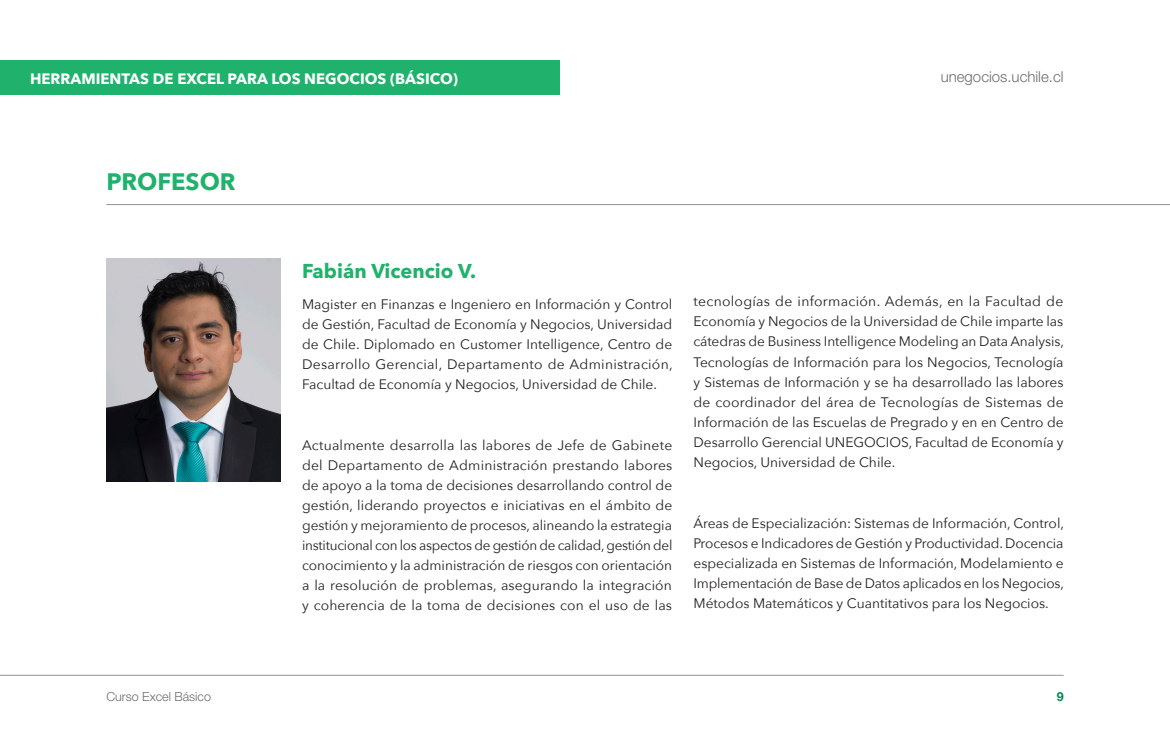
<style>
.page{position:relative;width:1170px;height:745px;background:#fff}
.page>*{position:absolute;margin:0;border:0;box-sizing:border-box;transform-origin:0 0}
.titulo{font:700 23.75px "Avenir Next";color:#20b26d}
.txt_general{font:700 20px "Avenir Next";color:#20b26d}
.t1{font:700 15px "Avenir Next";color:#fff}
.t2{font:300 15px "Helvetica Neue LT Std";color:#6c6d70}
.txt_general-2{font:13.75px/20px "Avenir Next";color:#231f20;text-align:justify}
.t3{font:300 12.5px "Helvetica Neue LT Std";color:#6c6d70}
.t4{font:700 12.5px "Helvetica Neue LT Std";color:#008751}
</style>
<div class="page">
<div style="left:0;top:60px;width:560px;height:34px;background:#20b26d"></div>
<hr style="left:106px;top:204px;width:1063px;height:1px;background:#939598">
<hr style="left:0;top:674px;width:1063px;height:1px;background:#939598">
<img style="left:106px;top:258px;width:175px;height:223px">
<p class="t1" style="left:30px;top:66px;width:429px">HERRAMIENTAS DE EXCEL PARA LOS NEGOCIOS (BÁSICO)</p>
<p class="t2" style="left:940px;top:67px;width:124px">unegocios.uchile.cl</p>
<p class="titulo" style="left:106px;top:161px;width:131px">PROFESOR</p>
<p class="txt_general" style="left:302px;top:254px;width:175px">Fabián Vicencio V.</p>
<p class="txt_general-2" style="left:302px;top:293px;width:372px">Magister en Finanzas e Ingeniero en Información y Control de Gestión, Facultad de Economía y Negocios, Universidad de Chile. Diplomado en Customer Intelligence, Centro de Desarrollo Gerencial, Departamento de Administración, Facultad de Economía y Negocios, Universidad de Chile.</p>
<p class="txt_general-2" style="left:302px;top:434px;width:372px">Actualmente desarrolla las labores de Jefe de Gabinete del Departamento de Administración prestando labores de apoyo a la toma de decisiones desarrollando control de gestión, liderando proyectos e iniciativas en el ámbito de gestión y mejoramiento de procesos, alineando la estrategia institucional con los aspectos de gestión de calidad, gestión del conocimiento y la administración de riesgos con orientación a la resolución de problemas, asegurando la integración y coherencia de la toma de decisiones con el uso de las</p>
<p class="txt_general-2" style="left:693px;top:291px;width:372px">tecnologías de información. Además, en la Facultad de Economía y Negocios de la Universidad de Chile imparte las cátedras de Business Intelligence Modeling an Data Analysis, Tecnologías de Información para los Negocios, Tecnología y Sistemas de Información y se ha desarrollado las labores de coordinador del área de Tecnologías de Sistemas de Información de las Escuelas de Pregrado y en en Centro de Desarrollo Gerencial UNEGOCIOS, Facultad de Economía y Negocios, Universidad de Chile.</p>
<p class="txt_general-2" style="left:693px;top:512px;width:372px">Áreas de Especialización: Sistemas de Información, Control, Procesos e Indicadores de Gestión y Productividad. Docencia especializada en Sistemas de Información, Modelamiento e Implementación de Base de Datos aplicados en los Negocios, Métodos Matemáticos y Cuantitativos para los Negocios.</p>
<p class="t3" style="left:106px;top:688px;width:106px">Curso Excel Básico</p>
<p class="t4" style="left:1056px;top:688px;width:8px">9</p>
</div>
